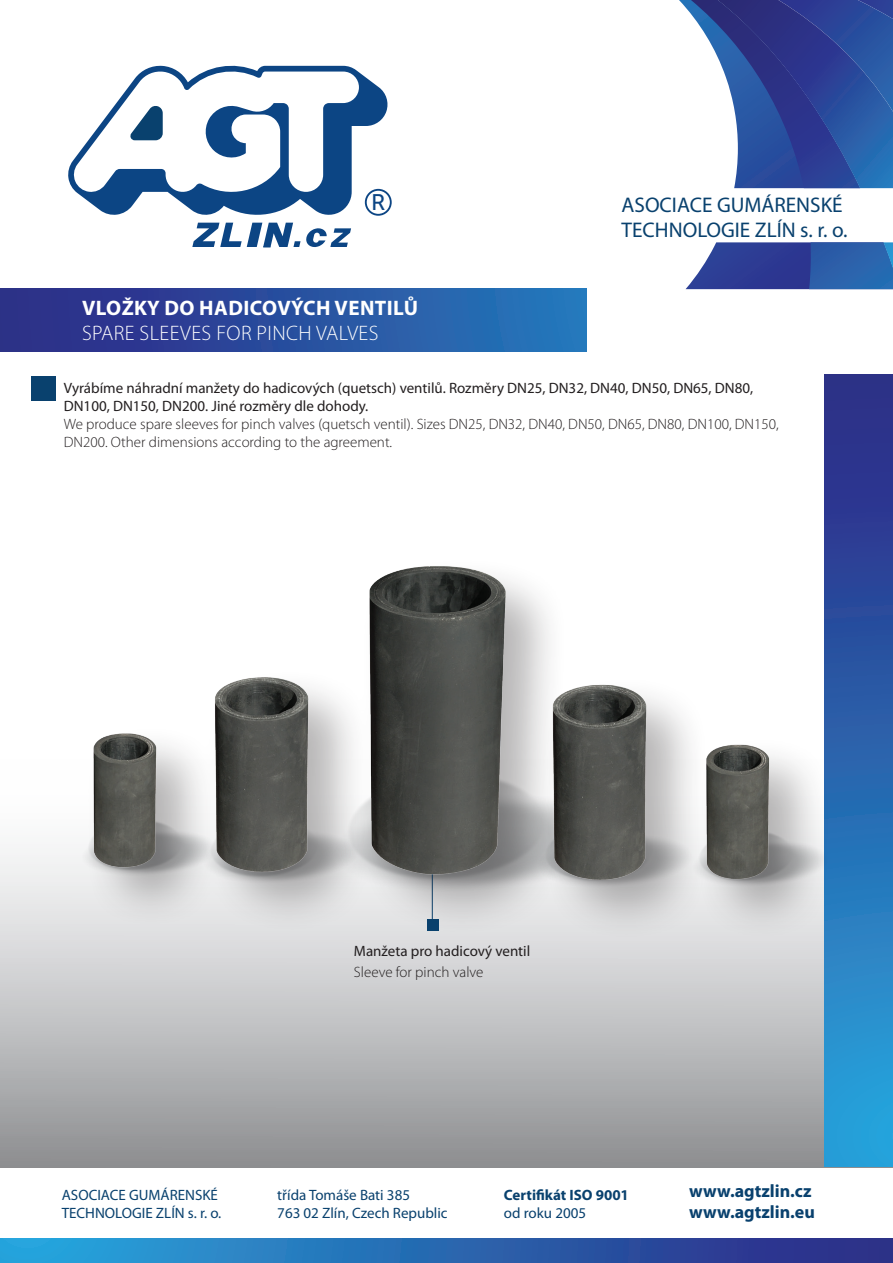
<style>
.page{position:relative;width:893px;height:1263px;background:#fff}
.page>*{position:absolute;margin:0;border:0;box-sizing:border-box;transform-origin:0 0}
.t1{font:22.5px "Museo Sans 500";color:#0c4584}
.t2{font:21.3px "Myriad Pro";color:#09416e}
.t3{font:300 21px "Myriad Pro";letter-spacing:.02em;color:#fff}
.t4{font:700 21px "Myriad Pro";letter-spacing:.02em;color:#fff}
.t5{font:700 18px "Myriad Pro";color:#09416e}
.t6{font:300 15px/18px "Myriad Pro";color:#231f20}
.t7{font:15px/18px "Myriad Pro";color:#231f20}
.t8{font:15px "Myriad Pro";color:#09416e}
.t9{font:700 15px "Myriad Pro";color:#09416e}
</style>
<div class="page">
<svg style="left:0;top:848px;width:893px;height:320px;background:#b6b7b9"></svg>
<div style="left:296px;top:936px;width:349px;height:19px;background:#dbdcde"></div>
<div style="left:825px;top:374px;width:68px;height:793px;background:linear-gradient(to bottom,#2c2682,#26a7dd)"></div>
<img style="left:832px;top:791px;width:9px;height:126px">
<div style="left:0;top:289px;width:587px;height:62px;background:linear-gradient(to right,#2e2884,#2579bc)"></div>
<div style="left:0;top:1239px;width:893px;height:24px;background:linear-gradient(to right,#26a8de,#2c2783)"></div>
<div style="left:31px;top:376px;width:24px;height:24px;background:#09416e"></div>
<svg style="left:68px;top:65px;width:321px;height:151px"></svg>
<svg style="left:192px;top:223px;width:159px;height:24px"></svg>
<svg style="left:73px;top:66px;width:286px;height:133px"></svg>
<div style="left:365px;top:189px;width:27px;height:27px;border:2px solid #0c4584;border-radius:50%"></div>
<svg style="left:679px;top:0;width:214px;height:188px"></svg>
<svg style="left:686px;top:242px;width:207px;height:47px;background:#3d5ba6"></svg>
<div style="left:83px;top:556px;width:485px;height:380px;background:#e0e1e2"></div>
<img style="left:22px;top:556px;width:545px;height:354px">
<div style="left:542px;top:675px;width:167px;height:266px;background:#231f20;opacity:.33"></div>
<img style="left:520px;top:651px;width:171px;height:267px">
<div style="left:695px;top:735px;width:137px;height:205px;background:#231f20;opacity:.33"></div>
<img style="left:671px;top:712px;width:135px;height:210px">
<p class="t1" style="left:371px;top:190px;width:16px">R</p>
<p class="t2" style="left:621px;top:193px;width:223px">ASOCIACE GUMÁRENSKÉ</p>
<p class="t2" style="left:621px;top:218px;width:228px">TECHNOLOGIE ZLÍN s. r. o.</p>
<p class="t4" style="left:82px;top:296px;width:337px">VLOŽKY DO HADICOVÝCH VENTILŮ</p>
<p class="t3" style="left:82px;top:321px;width:298px">SPARE SLEEVES FOR PINCH VALVES</p>
<p class="t7" style="left:64px;top:379px;width:691px">Vyrábíme náhradní manžety do hadicových (quetsch) ventilů. Rozměry DN25, DN32, DN40, DN50, DN65, DN80,<br>DN100, DN150, DN200. Jiné rozměry dle dohody.</p>
<p class="t6" style="left:64px;top:415px;width:716px">We produce spare sleeves for pinch valves (quetsch ventil). Sizes DN25, DN32, DN40, DN50, DN65, DN80, DN100, DN150,<br>DN200. Other dimensions according to the agreement.</p>
<p class="t7" style="left:354px;top:942px;width:178px">Manžeta pro hadicový ventil</p>
<p class="t6" style="left:354px;top:963px;width:131px">Sleeve for pinch valve</p>
<p class="t8" style="left:62px;top:1186px;width:158px">ASOCIACE GUMÁRENSKÉ</p>
<p class="t8" style="left:62px;top:1204px;width:161px">TECHNOLOGIE ZLÍN s. r. o.</p>
<p class="t8" style="left:277px;top:1186px;width:134px">třída Tomáše Bati 385</p>
<p class="t8" style="left:277px;top:1204px;width:172px">763 02 Zlín, Czech Republic</p>
<p class="t9" style="left:504px;top:1186px;width:127px">Certifikát ISO 9001</p>
<p class="t8" style="left:504px;top:1204px;width:84px">od roku 2005</p>
<p class="t5" style="left:689px;top:1180px;width:124px">www.agtzlin.cz</p>
<p class="t5" style="left:689px;top:1202px;width:127px">www.agtzlin.eu</p>
</div>
